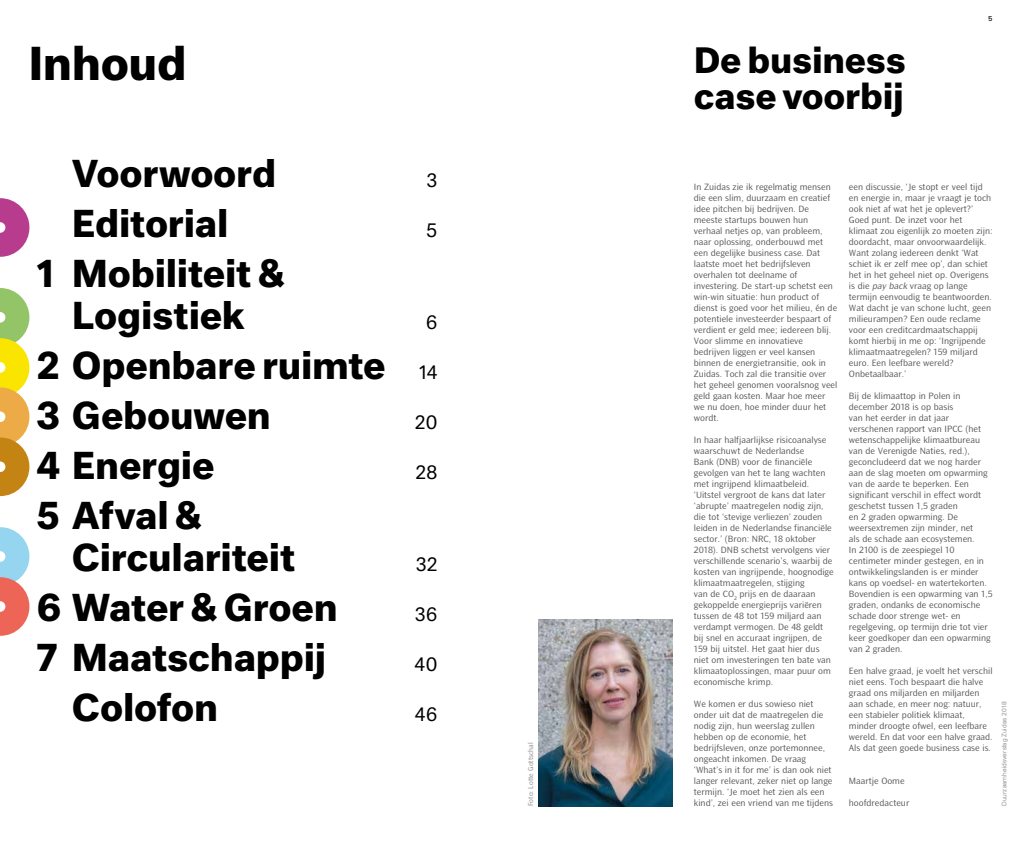
<style>
.page{position:relative;width:1021px;height:842px;background:#fff}
.page>*{position:absolute;margin:0;border:0;box-sizing:border-box;transform-origin:0 0}
.t1{font:700 44px "generic";letter-spacing:-.01em;color:#000}
.t2{font:700 36px/42px "generic";letter-spacing:-.01em;color:#000}
.t3{font:700 34px/36px "generic";letter-spacing:-.01em;color:#000}
.t4{font:18px "generic";letter-spacing:-.015em;color:#000}
.t5{font:9px/11px "Bretan Pro";color:#575756}
.t6{font:7px "Bretan Pro";color:#878787}
.t7{font:7px "Gen";color:#000}
.t8{font:6.5px "Gen";letter-spacing:.02em;color:#9d9d9c}
.s1{font-weight:400;font-size:18px}
.s2{font-style:italic}
</style>
<div class="page">
<svg style="left:0;top:198px;width:29px;height:59px"></svg>
<svg style="left:0;top:527px;width:29px;height:109px"></svg>
<svg style="left:0;top:288px;width:29px;height:208px"></svg>
<img style="left:539px;top:619px;width:134px;height:187px">
<h1 class="t1" style="left:28px;top:38px;width:160px">Inhoud</h1>
<h3 class="t3" style="left:694px;top:42px;width:214px">De business case voorbij</h3>
<p class="t7" style="left:988px;top:14px;width:5px">5</p>
<h2 class="t2" style="left:72px;top:153px;width:206px">Voorwoord</h2>
<h2 class="t2" style="left:72px;top:203px;width:158px">Editorial</h2>
<h3 class="t4" style="left:426px;top:170px;width:13px">3</h3>
<h3 class="t4" style="left:426px;top:220px;width:13px">5</h3>
<h2 class="t2" style="left:36px;top:253px;width:249px;text-align:center">1 Mobiliteit &amp;<br>Logistiek</h2>
<h3 class="t4" style="left:426px;top:312px;width:13px">6</h3>
<h2 class="t2" style="left:36px;top:341px;width:403px;line-height:50px">2 Openbare ruimte <span class="s1">14<br></span>3 Gebouwen</h2>
<h3 class="t4" style="left:414px;top:412px;width:25px">20</h3>
<h2 class="t2" style="left:36px;top:445px;width:179px">4 Energie</h2>
<h2 class="t2" style="left:72px;top:495px;width:225px;text-indent:-35px">5 Afval &amp;<br>Circulariteit</h2>
<h2 class="t2" style="left:36px;top:587px;width:303px">6 Water &amp; Groen</h2>
<h2 class="t2" style="left:36px;top:637px;width:291px">7 Maatschappij</h2>
<h2 class="t2" style="left:72px;top:687px;width:148px">Colofon</h2>
<h3 class="t4" style="left:415px;top:462px;width:24px">28</h3>
<h3 class="t4" style="left:415px;top:554px;width:24px">32</h3>
<h3 class="t4" style="left:414px;top:604px;width:25px">36</h3>
<h3 class="t4" style="left:414px;top:654px;width:25px">40</h3>
<h3 class="t4" style="left:414px;top:704px;width:25px">46</h3>
<p class="t6" style="left:525px;top:806px;width:65px;rotate:-90deg">Foto: Lotte Gottschal</p>
<p class="t5" style="left:694px;top:181px;width:145px">In Zuidas zie ik regelmatig mensen die een slim, duurzaam en creatief idee pitchen bij bedrijven. De meeste startups bouwen hun verhaal netjes op, van probleem, naar oplossing, onderbouwd met een degelijke business case. Dat laatste moet het bedrijfsleven overhalen tot deelname of investering. De start-up schetst een win-win situatie: hun product of dienst is goed voor het milieu, én de potentiele investeerder bespaart of verdient er geld mee; iedereen blij.<br>Voor slimme en innovatieve bedrijven liggen er veel kansen binnen de energietransitie, ook in<br>Zuidas. Toch zal die transitie over het geheel genomen vooralsnog veel geld gaan kosten. Maar hoe meer we nu doen, hoe minder duur het wordt.</p>
<p class="t5" style="left:694px;top:433px;width:141px">In haar halfjaarlijkse risicoanalyse waarschuwt de Nederlandse<br>Bank (DNB) voor de financiële gevolgen van het te lang wachten met ingrijpend klimaatbeleid. ‘Uitstel vergroot de kans dat later ‘abrupte’ maatregelen nodig zijn, die tot ‘stevige verliezen’ zouden leiden in de Nederlandse financiële sector.’ (Bron: NRC, 18 oktober<br>2018). DNB schetst vervolgens vier verschillende scenario’s, waarbij de kosten van ingrijpende, hoognodige klimaatmaatregelen, stijging<br>van de CO<sub>2</sub> prijs en de daaraan gekoppelde energieprijs variëren tussen de 48 tot 159 miljard aan verdampt vermogen. De 48 geldt bij snel en accuraat ingrijpen, de<br>159 bij uitstel. Het gaat hier dus niet om investeringen ten bate van klimaatoplossingen, maar puur om economische krimp.</p>
<p class="t5" style="left:694px;top:698px;width:141px">We komen er dus sowieso niet onder uit dat de maatregelen die nodig zijn, hun weerslag zullen hebben op de economie, het bedrijfsleven, onze portemonnee, ongeacht inkomen. De vraag ‘What’s in it for me’ is dan ook niet langer relevant, zeker niet op lange termijn. ‘Je moet het zien als een kind’, zei een vriend van me tijdens</p>
<p class="t5" style="left:849px;top:181px;width:145px">een discussie, ‘Je stopt er veel tijd en energie in, maar je vraagt je toch ook niet af wat het je oplevert?’<br>Goed punt. De inzet voor het klimaat zou eigenlijk zo moeten zijn: doordacht, maar onvoorwaardelijk.<br>Want zolang iedereen denkt ‘Wat schiet ik er zelf mee op’, dan schiet het in het geheel niet op. Overigens is die <span class="s2">pay back</span> vraag op lange termijn eenvoudig te beantwoorden.<br>Wat dacht je van schone lucht, geen milieurampen? Een oude reclame voor een creditcardmaatschappij komt hierbij in me op: ‘Ingrijpende klimaatmaatregelen? 159 miljard euro. Een leefbare wereld?<br>Onbetaalbaar.’</p>
<p class="t5" style="left:849px;top:390px;width:145px">Bij de klimaattop in Polen in december 2018 is op basis<br>van het eerder in dat jaar verschenen rapport van IPCC (het wetenschappelijke klimaatbureau van de Verenigde Naties, red.), geconcludeerd dat we nog harder aan de slag moeten om opwarming van de aarde te beperken. Een significant verschil in effect wordt geschetst tussen 1,5 graden<br>en 2 graden opwarming. De weersextremen zijn minder, net<br>als de schade aan ecosystemen.<br>In 2100 is de zeespiegel 10 centimeter minder gestegen, en in ontwikkelingslanden is er minder kans op voedsel- en watertekorten.<br>Bovendien is een opwarming van 1,5 graden, ondanks de economische schade door strenge wet- en regelgeving, op termijn drie tot vier keer goedkoper dan een opwarming van 2 graden.</p>
<p class="t5" style="left:849px;top:664px;width:145px">Een halve graad, je voelt het verschil niet eens. Toch bespaart die halve graad ons miljarden en miljarden aan schade, en meer nog: natuur, een stabieler politiek klimaat, minder droogte ofwel, een leefbare wereld. En dat voor een halve graad.<br>Als dat geen goede business case is.</p>
<p class="t5" style="left:849px;top:774px;width:57px">Maartje Oome</p>
<p class="t5" style="left:849px;top:796px;width:62px">hoofdredacteur</p>
<p class="t8" style="left:1000px;top:806px;width:106px;rotate:-90deg">Duurzaamheidsverslag Zuidas 2018</p>
</div>
